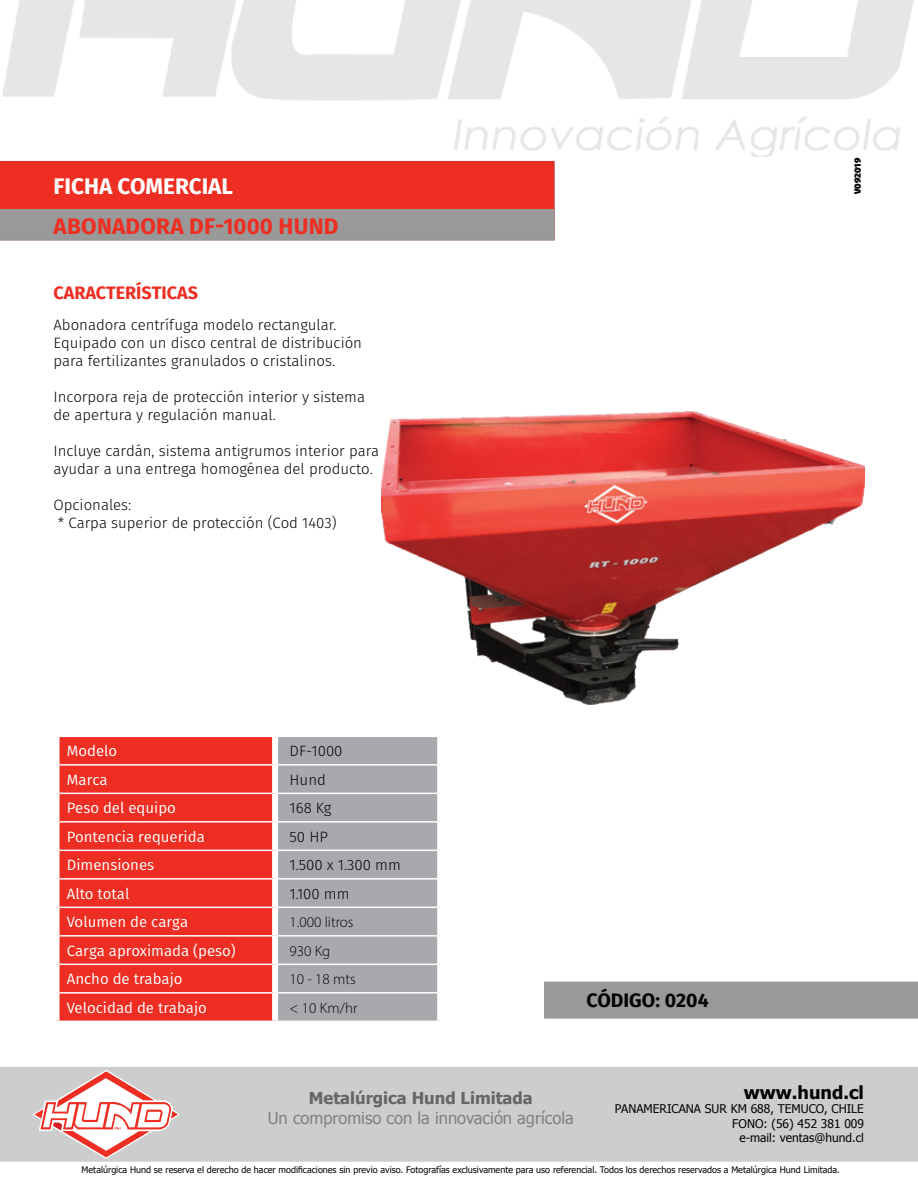
<style>
.page{position:relative;width:918px;height:1188px;background:#fff}
.page>*{position:absolute;margin:0;border:0;box-sizing:border-box;transform-origin:0 0}
.t1{font:700 22.5px "Fira Sans";letter-spacing:.01em;color:#ee2e22}
.t2{font:700 22.5px "Fira Sans";color:#fff}
.t3{font:700 19.5px "Fira Sans";color:#040503}
.t4{font:700 18px "Fira Sans";color:#ee2e22}
.t5{font:700 18px "Tahoma";color:#040503}
.t6{font:16.5px "Tahoma";color:#808180}
.t7{font:700 16.5px "Tahoma";color:#666}
.t8{font:300 15px/18px "Fira Sans";color:#040503}
.t9{font:15px "Fira Sans";color:#fff}
.t10{font:300 15px "Myriad Pro";color:#040503}
.t11{font:12px/14.4px "Tahoma";color:#040503;text-align:right}
.t12{font:9px "Tahoma";color:#040503}
.t13{font:900 9px "Fira Sans";letter-spacing:-.005em;color:#040503}
</style>
<div class="page">
<img style="left:3px;top:0;width:911px;height:157px">
<div style="left:0;top:1067px;width:918px;height:95px;background:#cdcdcd"></div>
<div style="left:544px;top:982px;width:374px;height:37px;background:#999"></div>
<div style="left:0;top:151px;width:564px;height:99px;background:#fff"></div>
<div style="left:0;top:161px;width:555px;height:79px;background:#ee2e22"></div>
<div style="left:0;top:209px;width:554px;height:32px;background:#999"></div>
<svg style="left:32px;top:1070px;width:148px;height:89px"></svg>
<div style="left:60px;top:737px;width:212px;height:284px;background:#ee2e22"></div>
<div style="left:278px;top:737px;width:159px;height:284px;background:#a8a9ad"></div>
<hr style="left:60px;top:764px;width:212px;height:2px;background:#fff">
<hr style="left:278px;top:764px;width:159px;height:2px;background:#fff">
<hr style="left:60px;top:793px;width:212px;height:1px;background:#fff">
<hr style="left:278px;top:793px;width:159px;height:1px;background:#fff">
<hr style="left:60px;top:821px;width:212px;height:2px;background:#fff">
<hr style="left:278px;top:821px;width:159px;height:2px;background:#fff">
<hr style="left:60px;top:850px;width:212px;height:1px;background:#fff">
<hr style="left:278px;top:850px;width:159px;height:1px;background:#fff">
<hr style="left:60px;top:878px;width:212px;height:2px;background:#fff">
<hr style="left:278px;top:878px;width:159px;height:2px;background:#fff">
<hr style="left:60px;top:907px;width:212px;height:1px;background:#fff">
<hr style="left:278px;top:907px;width:159px;height:1px;background:#fff">
<hr style="left:60px;top:935px;width:212px;height:2px;background:#fff">
<hr style="left:278px;top:935px;width:159px;height:2px;background:#fff">
<hr style="left:60px;top:964px;width:212px;height:1px;background:#fff">
<hr style="left:278px;top:964px;width:159px;height:1px;background:#fff">
<hr style="left:60px;top:992px;width:212px;height:2px;background:#fff">
<hr style="left:278px;top:992px;width:159px;height:2px;background:#fff">
<img style="left:382px;top:412px;width:483px;height:292px">
<h1 class="t2" style="left:54px;top:170px;width:181px">FICHA COMERCIAL</h1>
<h1 class="t1" style="left:54px;top:210px;width:286px">ABONADORA DF-1000 HUND</h1>
<p class="t4" style="left:54px;top:280px;width:146px">CARACTERÍSTICAS</p>
<p class="t8" style="left:54px;top:316px;width:310px">Abonadora centrífuga modelo rectangular.<br>Equipado con un disco central de distribución para fertilizantes granulados o cristalinos.</p>
<p class="t8" style="left:54px;top:388px;width:313px">Incorpora reja de protección interior y sistema de apertura y regulación manual.</p>
<p class="t8" style="left:54px;top:442px;width:327px">Incluye cardán, sistema antigrumos interior para ayudar a una entrega homogénea del producto.</p>
<p class="t8" style="left:54px;top:496px;width:285px">Opcionales:<br>* Carpa superior de protección (Cod 1403)</p>
<p class="t9" style="left:67px;top:740px;width:52px">Modelo</p>
<p class="t8" style="left:290px;top:742px;width:54px">DF-1000</p>
<p class="t9" style="left:67px;top:769px;width:42px">Marca</p>
<p class="t8" style="left:290px;top:770px;width:38px">Hund</p>
<p class="t9" style="left:67px;top:797px;width:111px">Peso del equipo</p>
<p class="t8" style="left:290px;top:799px;width:43px">168 Kg</p>
<p class="t9" style="left:67px;top:826px;width:140px">Pontencia requerida</p>
<p class="t8" style="left:290px;top:827px;width:40px">50 HP</p>
<p class="t9" style="left:67px;top:854px;width:89px">Dimensiones</p>
<p class="t8" style="left:290px;top:856px;width:113px">1.500 x 1.300 mm</p>
<p class="t9" style="left:67px;top:883px;width:64px">Alto total</p>
<p class="t8" style="left:290px;top:884px;width:61px">1.100 mm</p>
<p class="t9" style="left:67px;top:911px;width:123px">Volumen de carga</p>
<p class="t10" style="left:290px;top:913px;width:65px">1.000 litros</p>
<p class="t9" style="left:67px;top:940px;width:171px">Carga aproximada (peso)</p>
<p class="t10" style="left:290px;top:942px;width:42px">930 Kg</p>
<p class="t9" style="left:67px;top:968px;width:117px">Ancho de trabajo</p>
<p class="t10" style="left:290px;top:970px;width:68px">10 - 18 mts</p>
<p class="t9" style="left:67px;top:997px;width:142px">Velocidad de trabajo</p>
<p class="t10" style="left:290px;top:999px;width:69px">&lt; 10 Km/hr</p>
<p class="t13" style="left:851px;top:194px;width:37px;rotate:-90deg">V092019</p>
<h2 class="t3" style="left:587px;top:987px;width:124px">CÓDIGO: 0204</h2>
<p class="t5" style="left:744px;top:1080px;width:122px">www.hund.cl</p>
<p class="t11" style="left:615px;top:1101px;width:251px">PANAMERICANA SUR KM 688, TEMUCO, CHILE<br>FONO: (56) 452 381 009<br>e-mail: ventas@hund.cl</p>
<p class="t12" style="left:82px;top:1164px;width:760px">Metalúrgica Hund se reserva el derecho de hacer modificaciones sin previo aviso. Fotografías exclusivamente para uso referencial. Todos los derechos reservados a Metalúrgica Hund Limitada.</p>
<p class="t7" style="left:309px;top:1087px;width:225px">Metalúrgica Hund Limitada</p>
<p class="t6" style="left:268px;top:1107px;width:308px">Un compromiso con la innovación agrícola</p>
</div>
